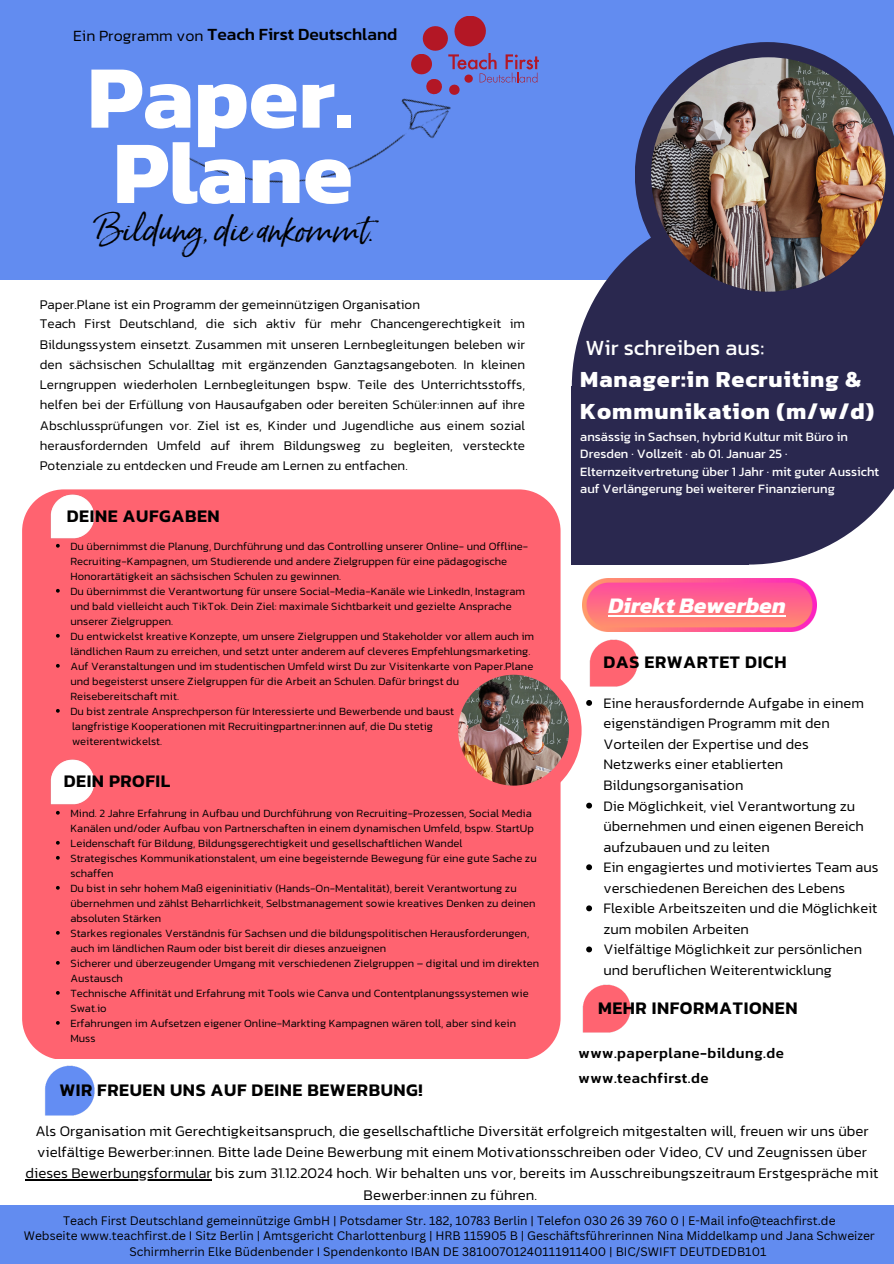
<style>
.page{position:relative;width:894px;height:1264px;background:#fff}
.page>*{position:absolute;margin:0;border:0;box-sizing:border-box;transform-origin:0 0}
.t1{font:700 90.15px/75.3px "Kanit";color:#fff}
.t2{font:31.8px "Born Ready Slanted";color:#000}
.t3{font:700 23.55px/32.5px "Kanit";letter-spacing:.035em;color:#fff}
.t4{font:italic 700 22.5px "Kanit";color:#fff}
.t5{font:22.05px "Kanit";color:#fff}
.t6{font:600 18px "Kanit";letter-spacing:.03em;color:#000}
.t7{font:500 17.4px "Kanit";color:#000}
.t8{font:300 15px/21.3px "Kanit";color:#000;text-align:center}
.t9{font:500 15px/24.8px "Kanit";letter-spacing:.03em;color:#000}
.t10{font:300 14.7px/20.5px "Kanit";color:#000}
.t11{font:300 13.5px/20.1px "Kanit";color:#000}
.t12{font:13.05px/17.2px "Kanit";color:#fff}
.t13{font:12px/15.8px "Canva Sans";color:#000;text-align:center}
.t14{font:300 11.25px/15px "Kanit";color:#000}
.s1{font-weight:300;font-size:15.9px}
</style>
<div class="page">
<div style="left:0;top:0;width:893px;height:280px;background:#628cf0"></div>
<div style="left:22px;top:489px;width:538px;height:570px;background:#ff6370"></div>
<svg style="left:571px;top:250px;width:322px;height:314px;background:#3c3b61"></svg>
<div style="left:571px;top:386px;width:177px;height:178px;background:#2a284f"></div>
<svg style="left:634px;top:42px;width:259px;height:265px;fill:#2a284f"></svg>
<img style="left:651px;top:57px;width:234px;height:235px;border-radius:50%">
<img style="left:179px;top:98px;width:272px;height:85px">
<img style="left:50px;top:493px;width:46px;height:47px">
<div style="left:433px;top:656px;width:148px;height:148px;background:#ff6370;border-radius:50%"></div>
<img style="left:458px;top:674px;width:111px;height:111px;border-radius:50%">
<img style="left:50px;top:759px;width:46px;height:46px">
<img style="left:589px;top:639px;width:49px;height:48px">
<img style="left:582px;top:984px;width:49px;height:49px">
<img style="left:45px;top:1065px;width:50px;height:51px">
<hr style="left:26px;top:1179px;width:186px;height:1px;background:#000">
<div style="left:0;top:1205px;width:893px;height:58px;background:#628cf0"></div>
<svg style="left:411px;top:16px;width:127px;height:79px"></svg>
<svg style="left:56px;top:544px;width:4px;height:3px"></svg>
<svg style="left:56px;top:589px;width:4px;height:3px"></svg>
<svg style="left:56px;top:634px;width:4px;height:3px"></svg>
<svg style="left:56px;top:664px;width:4px;height:3px"></svg>
<svg style="left:56px;top:709px;width:4px;height:3px"></svg>
<svg style="left:56px;top:811px;width:4px;height:3px"></svg>
<svg style="left:56px;top:841px;width:4px;height:3px"></svg>
<svg style="left:56px;top:856px;width:4px;height:3px"></svg>
<svg style="left:56px;top:886px;width:4px;height:3px"></svg>
<svg style="left:56px;top:931px;width:4px;height:3px"></svg>
<svg style="left:56px;top:961px;width:4px;height:3px"></svg>
<svg style="left:56px;top:991px;width:4px;height:3px"></svg>
<svg style="left:56px;top:1021px;width:4px;height:3px"></svg>
<svg style="left:586px;top:700px;width:6px;height:6px"></svg>
<svg style="left:586px;top:802px;width:6px;height:6px"></svg>
<svg style="left:586px;top:864px;width:6px;height:6px"></svg>
<svg style="left:586px;top:905px;width:6px;height:6px"></svg>
<svg style="left:586px;top:946px;width:6px;height:6px"></svg>
<img style="left:582px;top:578px;width:234px;height:53px">
<hr style="left:608px;top:614px;width:177px;height:2px;background:#fff">
<h3 class="t7" style="left:73px;top:21px;width:326px"><span class="s1">Ein Programm von</span> Teach First Deutschland</h3>
<h1 class="t1" style="left:87px;top:57px;width:267px">Paper.<br>Plane</h1>
<h2 class="t2" style="left:93px;top:210px;width:282px">Bildung, die ankommt.</h2>
<p class="t11" style="left:40px;top:294px;width:486px">Paper.Plane ist ein Programm der gemeinnützigen Organisation<br>Teach First Deutschland, die sich aktiv für mehr Chancengerechtigkeit im Bildungssystem einsetzt. Zusammen mit unseren Lernbegleitungen beleben wir den sächsischen Schulalltag mit ergänzenden Ganztagsangeboten. In kleinen Lerngruppen wiederholen Lernbegleitungen bspw. Teile des Unterrichtsstoffs, helfen bei der Erfüllung von Hausaufgaben oder bereiten Schüler:innen auf ihre Abschlussprüfungen vor. Ziel ist es, Kinder und Jugendliche aus einem sozial herausfordernden Umfeld auf ihrem Bildungsweg zu begleiten, versteckte Potenziale zu entdecken und Freude am Lernen zu entfachen.</p>
<h3 class="t6" style="left:67px;top:502px;width:154px">DEINE AUFGABEN</h3>
<p class="t14" style="left:70px;top:538px;width:465px">Du übernimmst die Planung, Durchführung und das Controlling unserer Online- und Offline-Recruiting-Kampagnen, um Studierende und andere Zielgruppen für eine pädagogische Honorartätigkeit an sächsischen Schulen zu gewinnen.<br>Du übernimmst die Verantwortung für unsere Social-Media-Kanäle wie LinkedIn, Instagram und bald vielleicht auch TikTok. Dein Ziel: maximale Sichtbarkeit und gezielte Ansprache unserer Zielgruppen.<br>Du entwickelst kreative Konzepte, um unsere Zielgruppen und Stakeholder vor allem auch im ländlichen Raum zu erreichen, und setzt unter anderem auf cleveres Empfehlungsmarketing.<br>Auf Veranstaltungen und im studentischen Umfeld wirst Du zur Visitenkarte von Paper.Plane und begeisterst unsere Zielgruppen für die Arbeit an Schulen. Dafür bringst du Reisebereitschaft mit.<br>Du bist zentrale Ansprechperson für Interessierte und Bewerbende und baust<br>langfristige Kooperationen mit Recruitingpartner:innen auf, die Du stetig<br>weiterentwickelst.</p>
<h3 class="t6" style="left:64px;top:767px;width:108px">DEIN PROFIL</h3>
<p class="t14" style="left:70px;top:805px;width:470px">Mind. 2 Jahre Erfahrung in Aufbau und Durchführung von Recruiting-Prozessen, Social Media Kanälen und/oder Aufbau von Partnerschaften in einem dynamischen Umfeld, bspw. StartUp Leidenschaft für Bildung, Bildungsgerechtigkeit und gesellschaftlichen Wandel<br>Strategisches Kommunikationstalent, um eine begeisternde Bewegung für eine gute Sache zu schaffen<br>Du bist in sehr hohem Maß eigeninitiativ (Hands-On-Mentalität), bereit Verantwortung zu übernehmen und zählst Beharrlichkeit, Selbstmanagement sowie kreatives Denken zu deinen absoluten Stärken<br>Starkes regionales Verständnis für Sachsen und die bildungspolitischen Herausforderungen, auch im ländlichen Raum oder bist bereit dir dieses anzueignen<br>Sicherer und überzeugender Umgang mit verschiedenen Zielgruppen – digital und im direkten Austausch<br>Technische Affinität und Erfahrung mit Tools wie Canva und Contentplanungssystemen wie Swat.io<br>Erfahrungen im Aufsetzen eigener Online-Markting Kampagnen wären toll, aber sind kein Muss</p>
<h3 class="t6" style="left:59px;top:1076px;width:364px">WIR FREUEN UNS AUF DEINE BEWERBUNG!</h3>
<h3 class="t5" style="left:585px;top:331px;width:180px">Wir schreiben aus:</h3>
<h3 class="t3" style="left:580px;top:362px;width:295px">Manager:in Recruiting &amp;<br>Kommunikation (m/w/d)</h3>
<p class="t12" style="left:580px;top:428px;width:300px">ansässig in Sachsen, hybrid Kultur mit Büro in Dresden · Vollzeit · ab 01. Januar 25 · Elternzeitvertretung über 1 Jahr · mit guter Aussicht auf Verlängerung bei weiterer Finanzierung</p>
<h3 class="t4" style="left:608px;top:587px;width:179px">Direkt Bewerben</h3>
<h3 class="t6" style="left:603px;top:648px;width:184px">DAS ERWARTET DICH</h3>
<p class="t10" style="left:603px;top:692px;width:276px">Eine herausfordernde Aufgabe in einem eigenständigen Programm mit den Vorteilen der Expertise und des Netzwerks einer etablierten Bildungsorganisation<br>Die Möglichkeit, viel Verantwortung zu übernehmen und einen eigenen Bereich aufzubauen und zu leiten<br>Ein engagiertes und motiviertes Team aus verschiedenen Bereichen des Lebens Flexible Arbeitszeiten und die Möglichkeit zum mobilen Arbeiten<br>Vielfältige Möglichkeit zur persönlichen und beruflichen Weiterentwicklung</p>
<h3 class="t6" style="left:598px;top:993px;width:201px">MEHR INFORMATIONEN</h3>
<h3 class="t9" style="left:578px;top:1040px;width:207px">www.paperplane-bildung.de www.teachfirst.de</h3>
<p class="t8" style="left:26px;top:1119px;width:854px">Als Organisation mit Gerechtigkeitsanspruch, die gesellschaftliche Diversität erfolgreich mitgestalten will, freuen wir uns über vielfältige Bewerber:innen. Bitte lade Deine Bewerbung mit einem Motivationsschreiben oder Video, CV und Zeugnissen über dieses Bewerbungsformular bis zum 31.12.2024 hoch. Wir behalten uns vor, bereits im Ausschreibungszeitraum Erstgespräche mit Bewerber:innen zu führen.</p>
<p class="t13" style="left:24px;top:1212px;width:852px">Teach First Deutschland gemeinnützige GmbH | Potsdamer Str. 182, 10783 Berlin | Telefon 030 26 39 760 0 | E-Mail info@teachfirst.de<br>Webseite www.teachfirst.de I Sitz Berlin | Amtsgericht Charlottenburg | HRB 115905 B | Geschäftsführerinnen Nina Middelkamp und Jana Schweizer<br>Schirmherrin Elke Büdenbender I Spendenkonto IBAN DE 38100701240111911400 | BIC/SWIFT DEUTDEDB101</p>
</div>
